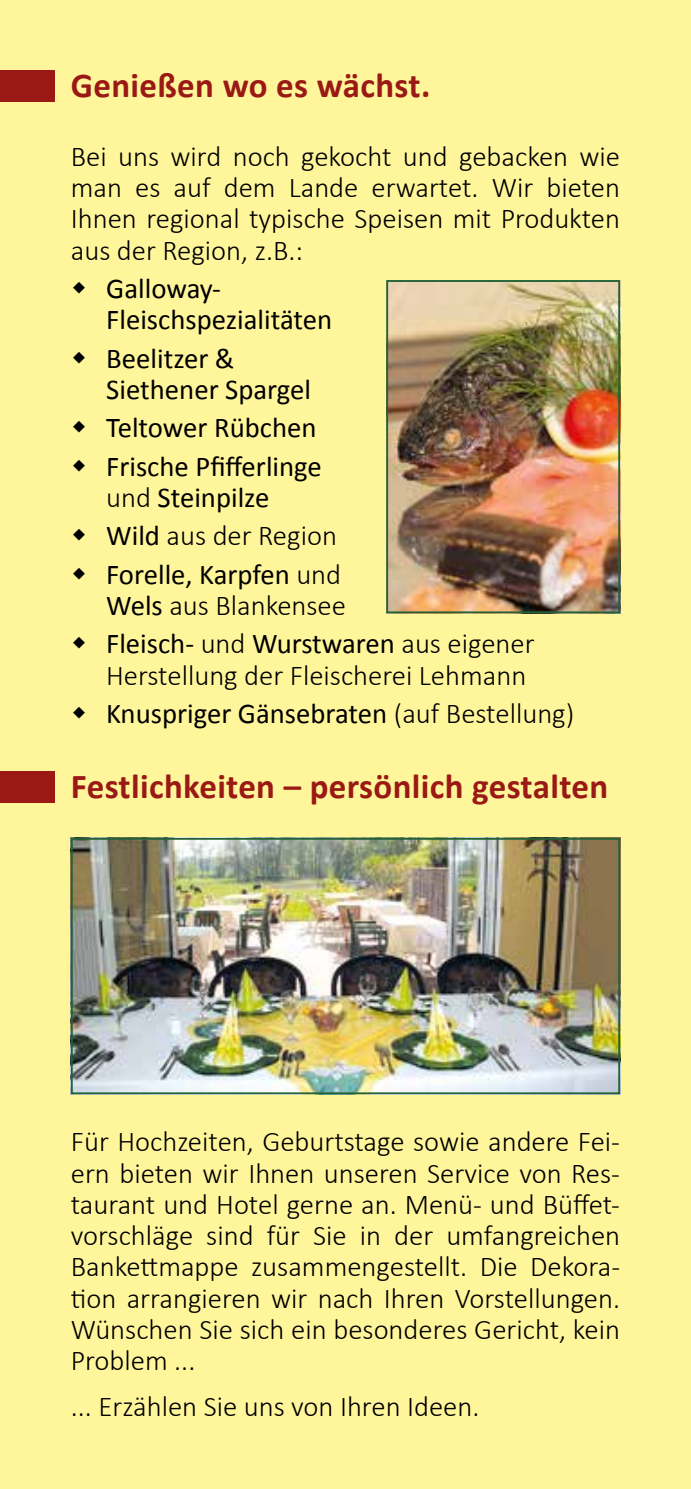
<style>
.page{position:relative;width:691px;height:1489px;background:#fff}
.page>*{position:absolute;margin:0;border:0;box-sizing:border-box;transform-origin:0 0}
.t1{font:700 35px "Calibri";letter-spacing:.01em;color:#9a1915}
.t2{font:300 28.75px/31.2px "Calibri";color:#000;text-align:justify}
.t3{font:28.75px/38.2px "Calibri";color:#000}
.s1{font-weight:300}
.s2{font-weight:400}
</style>
<div class="page">
<div style="left:0;top:0;width:691px;height:1488px;background:#fff69b"></div>
<div style="left:0;top:70px;width:55px;height:32px;background:#9a1915"></div>
<div style="left:0;top:771px;width:55px;height:31px;background:#9a1915"></div>
<img style="left:74px;top:840px;width:543px;height:251px">
<div style="left:71px;top:837px;width:549px;height:257px;border:2px solid #226236"></div>
<img style="left:389px;top:283px;width:228px;height:327px">
<div style="left:386px;top:280px;width:234px;height:333px;border:2px solid #226236"></div>
<p class="t1" style="left:71px;top:63px;width:361px">Genießen wo es wächst.</p>
<p class="t2" style="left:71px;top:140px;width:551px">Bei uns wird noch gekocht und gebacken wie man es auf dem Lande erwartet. Wir bieten Ihnen regional typische Speisen mit Produkten aus der Region, z.B.:</p>
<p class="t3" style="left:106px;top:273px;width:228px;line-height:31.2px">Galloway-<br>Fleischspezialitäten</p>
<p class="t3" style="left:106px;top:342px;width:206px;line-height:31.2px">Beelitzer &amp;<br>Siethener Spargel</p>
<p class="t3" style="left:106px;top:409px;width:217px">Teltower Rübchen<br>Frische Pfifferlinge</p>
<p class="t3" style="left:106px;top:478px;width:237px"><span class="s1">und</span> Steinpilze<br>Wild <span class="s1">aus der Region<br></span>Forelle, Karpfen <span class="s1">und</span></p>
<p class="t2" style="left:106px;top:586px;width:430px;line-height:38.2px"><span class="s2">Wels</span> aus Blankensee<br><span class="s2">Fleisch-</span> und <span class="s2">Wurstwaren</span> aus eigener</p>
<p class="t2" style="left:106px;top:655px;width:470px;line-height:38.2px">Herstellung der Fleischerei Lehmann<br><span class="s2">Knuspriger Gänsebraten</span> (auf Bestellung)</p>
<p class="t1" style="left:71px;top:763px;width:539px">Festlichkeiten – persönlich gestalten</p>
<p class="t2" style="left:71px;top:1125px;width:551px">Für Hochzeiten, Geburtstage sowie andere Fei&shy;ern bieten wir Ihnen unseren Service von Res&shy;taurant und Hotel gerne an. Menü- und Büffet&shy;vorschläge sind für Sie in der umfangreichen Bankettmappe zusammengestellt. Die Dekora&shy;tion arrangieren wir nach Ihren Vorstellungen.<br>Wünschen Sie sich ein besonderes Gericht, kein Problem ...</p>
<p class="t2" style="left:71px;top:1389px;width:410px">... Erzählen Sie uns von Ihren Ideen.</p>
</div>
